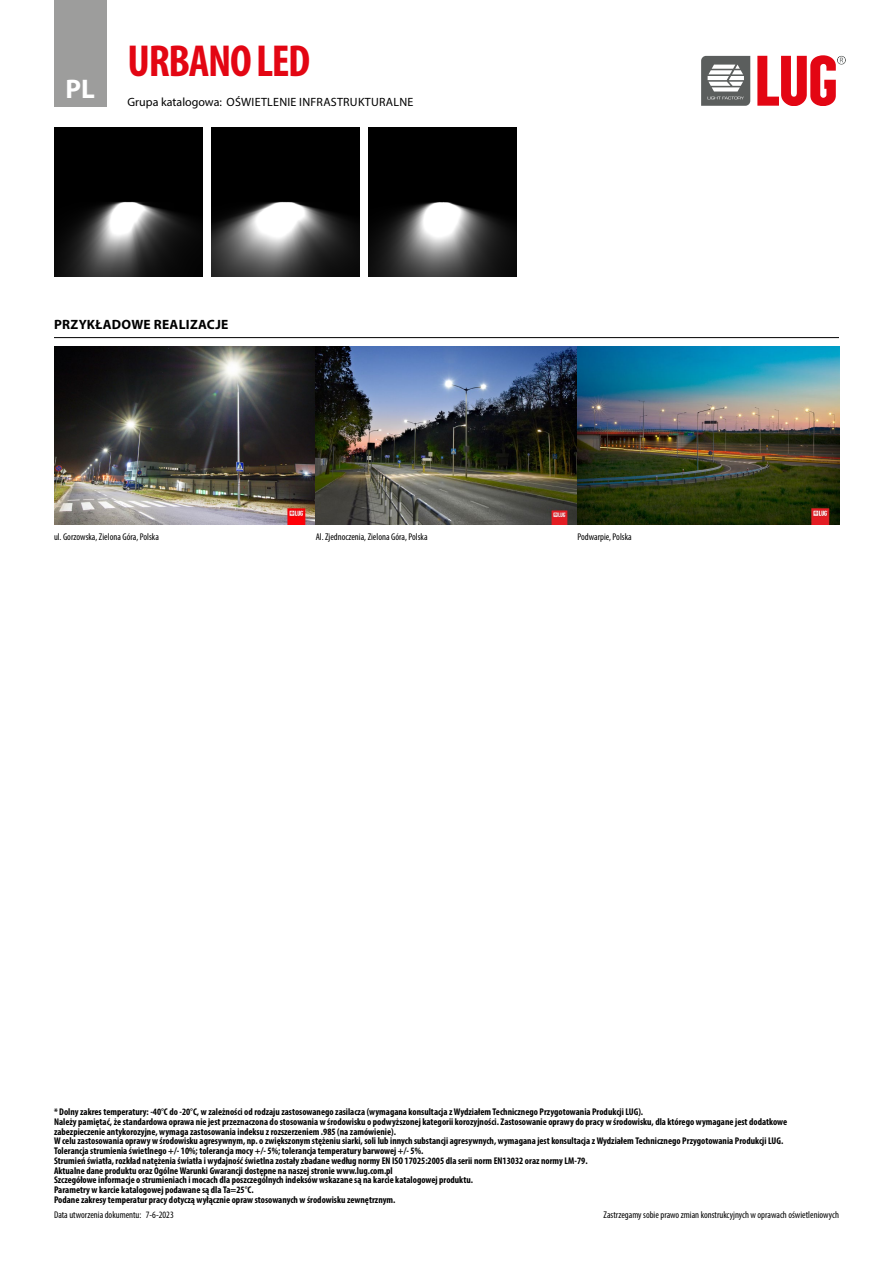
<style>
.page{position:relative;width:893px;height:1263px;background:#fff}
.page>*{position:absolute;margin:0;border:0;box-sizing:border-box;transform-origin:0 0}
.t1{font:700 condensed 45px "Myriad Pro";letter-spacing:-.03em;color:#e30613}
.t2{font:700 27px "Myriad Pro";color:#fff}
.Naglowek_sekcji{font:700 13.5px "Myriad Pro";letter-spacing:.02em;color:#000}
.t3{font:12px "Myriad Pro";letter-spacing:.02em;color:#000}
.t4{font:700 condensed 9.75px/9.8px "Myriad Pro";color:#000}
.Przypis{font:condensed 9.75px "Myriad Pro";color:#000}
</style>
<div class="page">
<div style="left:54px;top:0;width:52px;height:106px;background:#9d9d9c"></div>
<svg style="left:757px;top:55px;width:89px;height:51px"></svg>
<svg style="left:701px;top:56px;width:49px;height:50px"></svg>
<img style="left:54px;top:346px;width:785px;height:178px">
<hr style="left:54px;top:337px;width:785px;height:1px;background:#000">
<img style="left:54px;top:128px;width:149px;height:148px">
<img style="left:211px;top:128px;width:149px;height:148px">
<img style="left:368px;top:128px;width:149px;height:148px">
<h2 class="t2" style="left:65px;top:71px;width:31px">PL</h2>
<h1 class="t1" style="left:128px;top:33px;width:184px">URBANO LED</h1>
<p class="t3" style="left:128px;top:95px;width:287px">Grupa katalogowa: OŚWIETLENIE INFRASTRUKTURALNE</p>
<p class="Naglowek_sekcji" style="left:54px;top:315px;width:176px">PRZYKŁADOWE REALIZACJE</p>
<p class="Przypis" style="left:54px;top:531px;width:106px">ul. Gorzowska, Zielona Góra, Polska</p>
<p class="Przypis" style="left:316px;top:531px;width:113px">Al. Zjednoczenia, Zielona Góra, Polska</p>
<p class="Przypis" style="left:577px;top:531px;width:56px">Podwarpie, Polska</p>
<p class="t4" style="left:54px;top:1107px;width:735px">* Dolny zakres temperatury: -40°C do -20°C, w zależności od rodzaju zastosowanego zasilacza (wymagana konsultacja z Wydziałem Technicznego Przygotowania Produkcji LUG).<br>Należy pamiętać, że standardowa oprawa nie jest przeznaczona do stosowania w środowisku o podwyższonej kategorii korozyjności. Zastosowanie oprawy do pracy w środowisku, dla którego wymagane jest dodatkowe zabezpieczenie antykorozyjne, wymaga zastosowania indeksu z rozszerzeniem .985 (na zamówienie).<br>W celu zastosowania oprawy w środowisku agresywnym, np. o zwiększonym stężeniu siarki, soli lub innych substancji agresywnych, wymagana jest konsultacja z Wydziałem Technicznego Przygotowania Produkcji LUG.<br>Tolerancja strumienia świetlnego +/- 10%; tolerancja mocy +/- 5%; tolerancja temperatury barwowej +/- 5%.<br>Strumień światła, rozkład natężenia światła i wydajność świetlna zostały zbadane według normy EN ISO 17025:2005 dla serii norm EN13032 oraz normy LM-79.<br>Aktualne dane produktu oraz Ogólne Warunki Gwarancji dostępne na naszej stronie www.lug.com.pl<br>Szczegółowe informacje o strumieniach i mocach dla poszczególnych indeksów wskazane są na karcie katalogowej produktu.<br>Parametry w karcie katalogowej podawane są dla Ta=25°C.<br>Podane zakresy temperatur pracy dotyczą wyłącznie opraw stosowanych w środowisku zewnętrznym.</p>
<p class="Przypis" style="left:54px;top:1209px;width:121px">Data utworzenia dokumentu: 7-6-2023</p>
<p class="Przypis" style="left:604px;top:1209px;width:237px">Zastrzegamy sobie prawo zmian konstrukcyjnych w oprawach oświetleniowych</p>
</div>
